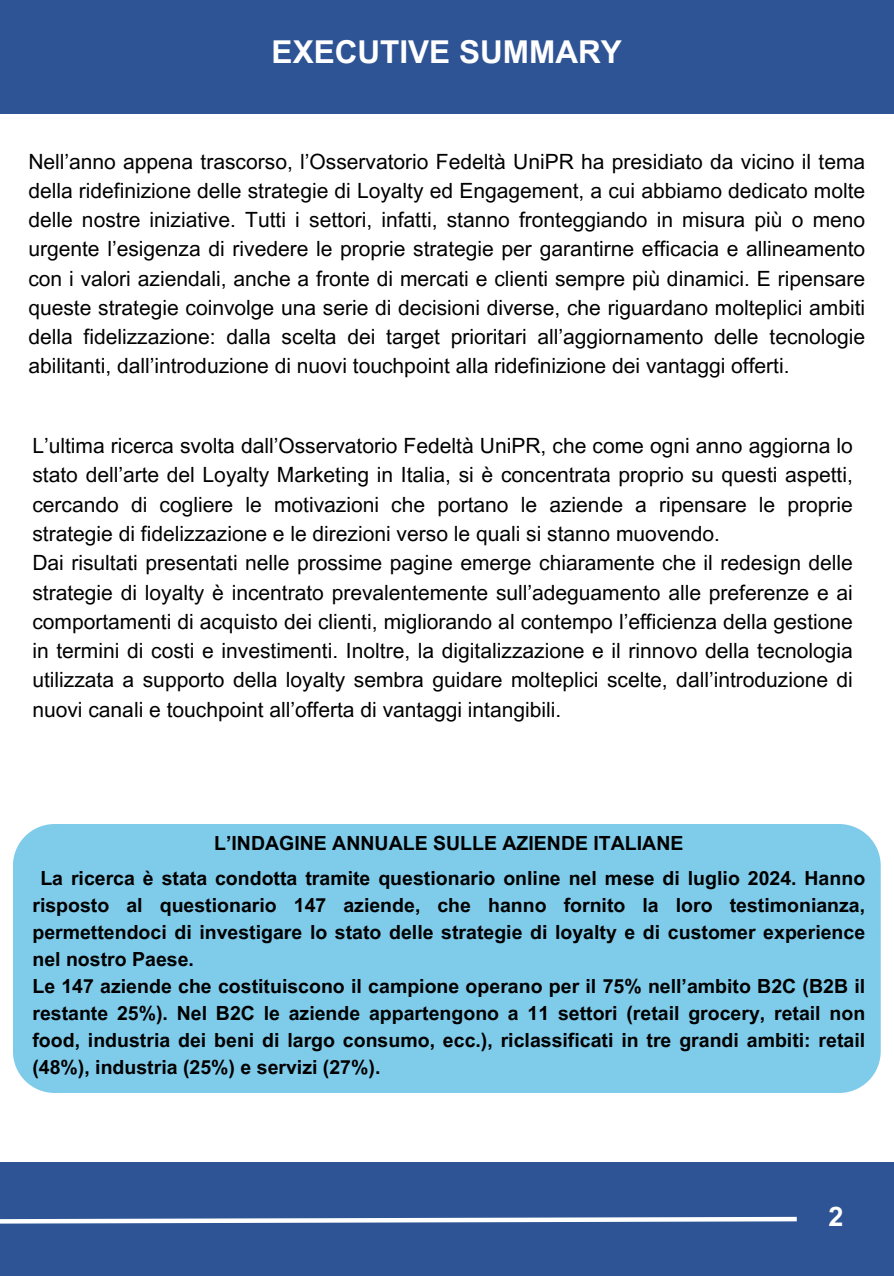
<style>
.page{position:relative;width:894px;height:1276px;background:#fff}
.page>*{position:absolute;margin:0;border:0;box-sizing:border-box;transform-origin:0 0}
.t1{font:700 31.5px "Arial MT Pro";color:#fff}
.t2{font:700 27px "Arial MT Pro";color:#fff}
.t3{font:21px/29.2px "Arial MT Pro";color:#000;text-align:justify}
.t4{font:700 19.5px/27px "Arial MT Pro";color:#000}
</style>
<div class="page">
<div style="left:0;top:1162px;width:893px;height:114px;background:#2e5495"></div>
<svg style="left:0;top:1216px;width:797px;height:8px"></svg>
<div style="left:0;top:0;width:893px;height:113px;background:#2e5495"></div>
<div style="left:13px;top:824px;width:867px;height:269px;background:#7fcbea"></div>
<p class="t1" style="left:271px;top:40px;width:352px">EXECUTIVE SUMMARY</p>
<p class="t3" style="left:28px;top:149px;width:838px">Nell’anno appena trascorso, l’Osservatorio Fedeltà UniPR ha presidiato da vicino il tema della ridefinizione delle strategie di Loyalty ed Engagement, a cui abbiamo dedicato molte delle nostre iniziative. Tutti i settori, infatti, stanno fronteggiando in misura più o meno urgente l’esigenza di rivedere le proprie strategie per garantirne efficacia e allineamento con i valori aziendali, anche a fronte di mercati e clienti sempre più dinamici. E ripensare queste strategie coinvolge una serie di decisioni diverse, che riguardano molteplici ambiti della fidelizzazione: dalla scelta dei target prioritari all’aggiornamento delle tecnologie abilitanti, dall’introduzione di nuovi touchpoint alla ridefinizione dei vantaggi offerti.</p>
<p class="t3" style="left:32px;top:434px;width:821px">L’ultima ricerca svolta dall’Osservatorio Fedeltà UniPR, che come ogni anno aggiorna lo stato dell’arte del Loyalty Marketing in Italia, si è concentrata proprio su questi aspetti, cercando di cogliere le motivazioni che portano le aziende a ripensare le proprie strategie di fidelizzazione e le direzioni verso le quali si stanno muovendo.</p>
<h2 class="t3" style="left:32px;top:551px;width:821px">Dai risultati presentati nelle prossime pagine emerge chiaramente che il redesign delle strategie di loyalty è incentrato prevalentemente sull’adeguamento alle preferenze e ai comportamenti di acquisto dei clienti, migliorando al contempo l’efficienza della gestione in termini di costi e investimenti. Inoltre, la digitalizzazione e il rinnovo della tecnologia utilizzata a supporto della loyalty sembra guidare molteplici scelte, dall’introduzione di nuovi canali e touchpoint all’offerta di vantaggi intangibili.</h2>
<h3 class="t4" style="left:214px;top:832px;width:470px">L’INDAGINE ANNUALE SULLE AZIENDE ITALIANE</h3>
<p class="t4" style="left:32px;top:867px;width:834px;text-indent:8px">La ricerca è stata condotta tramite questionario online nel mese di luglio 2024. Hanno risposto al questionario 147 aziende, che hanno fornito la loro testimonianza, permettendoci di investigare lo stato delle strategie di loyalty e di customer experience nel nostro Paese.<br>Le 147 aziende che costituiscono il campione operano per il 75% nell’ambito B2C (B2B il restante 25%). Nel B2C le aziende appartengono a 11 settori (retail grocery, retail non food, industria dei beni di largo consumo, ecc.), riclassificati in tre grandi ambiti: retail (48%), industria (25%) e servizi (27%).</p>
<h1 class="t2" style="left:828px;top:1207px;width:17px">2</h1>
</div>
